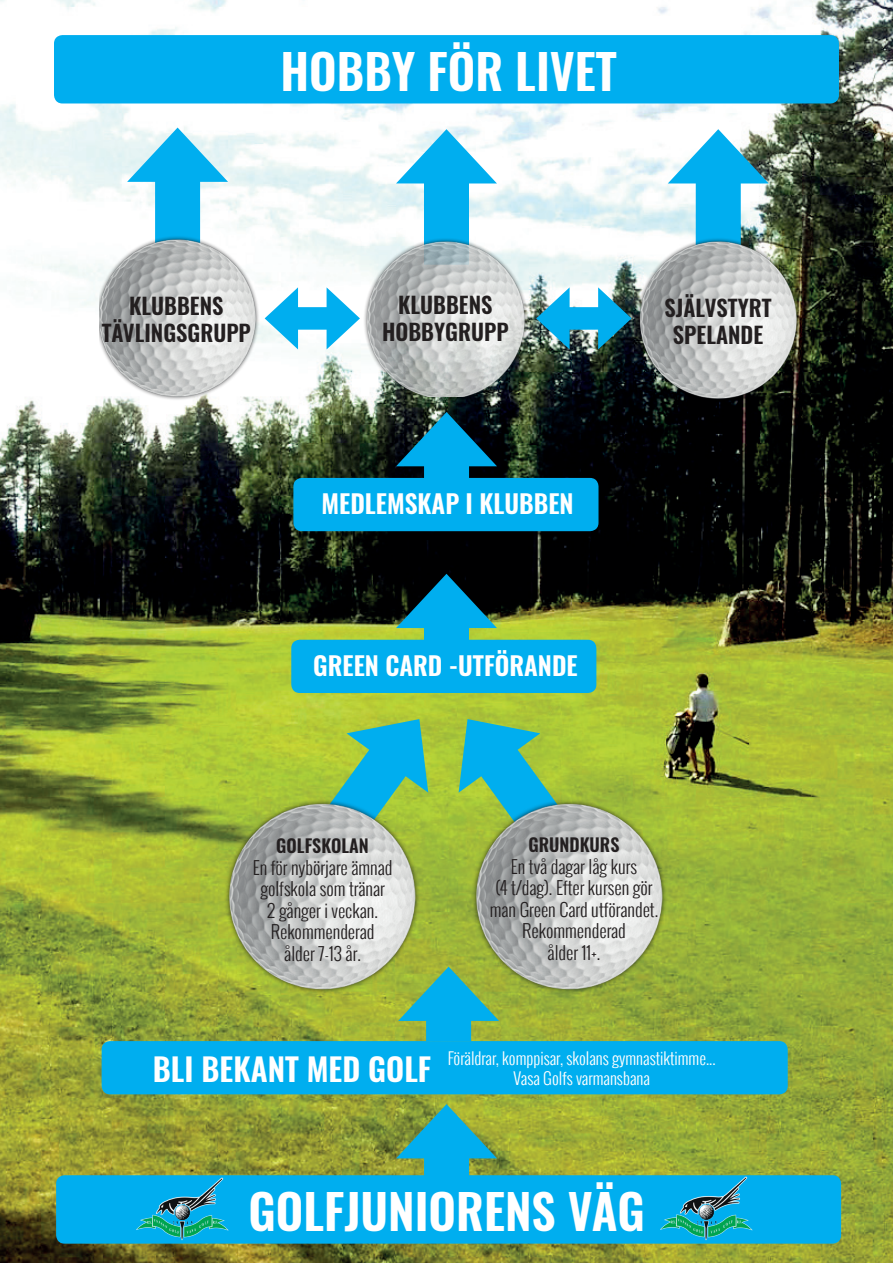
<style>
.page{position:relative;width:893px;height:1263px;background:#fff}
.page>*{position:absolute;margin:0;border:0;box-sizing:border-box;transform-origin:0 0}
.t1{font:600 48px "Oswald";color:#fff}
.t2{font:600 31.5px "Oswald";color:#fff}
.t3{font:600 25.5px "Oswald";color:#fff}
.t4{font:600 22.5px/27px "Oswald";color:#231f20;text-align:center}
.t5{font:300 18px/21.6px "Oswald";color:#231f20;text-align:center}
.t6{font:600 18px "Oswald";color:#231f20}
.t7{font:300 16.5px/19.8px "Oswald";color:#fff;text-align:center}
</style>
<div class="page">
<img style="left:0;top:0;width:893px;height:1263px">
<svg style="left:277px;top:687px;width:333px;height:204px;background:#84c163"></svg>
<img style="left:222px;top:795px;width:202px;height:203px">
<img style="left:468px;top:795px;width:202px;height:203px">
<div style="left:291px;top:640px;width:305px;height:53px;background:#00aeef;border-radius:9px"></div>
<div style="left:293px;top:478px;width:305px;height:53px;background:#00aeef;border-radius:9px"></div>
<div style="left:426px;top:1004px;width:45px;height:37px;background:#00aeef"></div>
<svg style="left:398px;top:967px;width:101px;height:54px;background:#50b094"></svg>
<div style="left:54px;top:35px;width:785px;height:68px;background:#00aeef;border-radius:9px"></div>
<div style="left:56px;top:1175px;width:785px;height:68px;background:#00aeef;border-radius:9px"></div>
<div style="left:424px;top:611px;width:45px;height:37px;background:#00aeef"></div>
<svg style="left:396px;top:574px;width:101px;height:54px;background:#035b7a"></svg>
<div style="left:424px;top:450px;width:45px;height:36px;background:#00aeef"></div>
<svg style="left:396px;top:412px;width:101px;height:54px;background:#096283"></svg>
<div style="left:155px;top:165px;width:45px;height:98px;background:#00aeef"></div>
<svg style="left:127px;top:128px;width:101px;height:54px"></svg>
<div style="left:424px;top:167px;width:45px;height:98px;background:#00aeef"></div>
<svg style="left:396px;top:129px;width:101px;height:54px"></svg>
<img style="left:361px;top:234px;width:170px;height:162px">
<img style="left:100px;top:233px;width:163px;height:171px">
<img style="left:137px;top:1177px;width:92px;height:63px">
<img style="left:661px;top:1176px;width:91px;height:64px">
<div style="left:102px;top:1041px;width:686px;height:53px;background:#00aeef;border-radius:9px"></div>
<div style="left:696px;top:167px;width:45px;height:98px;background:#00aeef"></div>
<svg style="left:668px;top:129px;width:101px;height:54px"></svg>
<img style="left:633px;top:235px;width:170px;height:170px">
<div style="left:424px;top:1142px;width:45px;height:36px;background:#00aeef"></div>
<svg style="left:396px;top:1104px;width:101px;height:54px;background:#4aa791"></svg>
<div style="left:286px;top:307px;width:53px;height:23px;background:#00aeef"></div>
<svg style="left:265px;top:287px;width:33px;height:62px"></svg>
<svg style="left:327px;top:287px;width:33px;height:62px"></svg>
<div style="left:557px;top:307px;width:53px;height:23px;background:#00aeef"></div>
<svg style="left:536px;top:287px;width:34px;height:62px"></svg>
<svg style="left:598px;top:287px;width:33px;height:62px"></svg>
<h1 class="t1" style="left:281px;top:38px;width:338px">HOBBY FÖR LIVET</h1>
<p class="t4" style="left:102px;top:293px;width:151px">KLUBBENS<br>TÄVLINGSGRUPP</p>
<p class="t4" style="left:382px;top:292px;width:128px">KLUBBENS<br>HOBBYGRUPP</p>
<h3 class="t3" style="left:321px;top:486px;width:254px">MEDLEMSKAP I KLUBBEN</h3>
<h3 class="t3" style="left:313px;top:648px;width:266px">GREEN CARD -UTFÖRANDE</h3>
<p class="t4" style="left:665px;top:294px;width:109px">SJÄLVSTYRT<br>SPELANDE</p>
<p class="t6" style="left:276px;top:833px;width:94px">GOLFSKOLAN</p>
<p class="t5" style="left:253px;top:856px;width:141px">En för nybörjare ämnad golfskola som tränar<br>2 gånger i veckan.<br>Rekommenderad<br>ålder 7-13 år.</p>
<p class="t6" style="left:528px;top:832px;width:92px">GRUNDKURS</p>
<p class="t5" style="left:490px;top:855px;width:170px">En två dagar låg kurs<br>(4 t/dag). Efter kursen gör man Green Card utförandet.<br>Rekommenderad<br>ålder 11+.</p>
<h2 class="t2" style="left:153px;top:1047px;width:280px">BLI BEKANT MED GOLF</h2>
<p class="t7" style="left:448px;top:1048px;width:269px">Föräldrar, komppisar, skolans gymnastiktimme...<br>Vasa Golfs varmansbana</p>
<h1 class="t1" style="left:248px;top:1178px;width:398px">GOLFJUNIORENS VÄG</h1>
</div>
